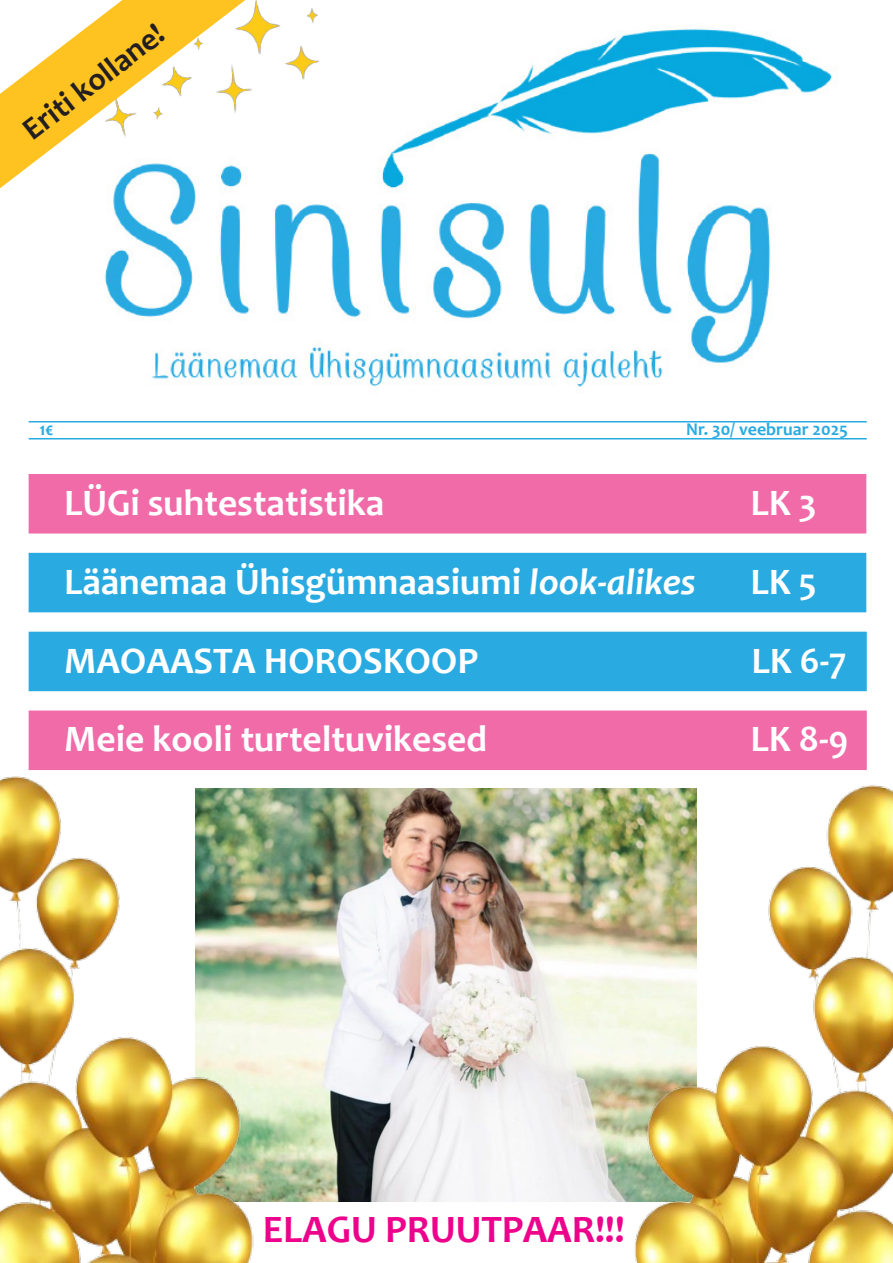
<style>
.page{position:relative;width:893px;height:1263px;background:#fff}
.page>*{position:absolute;margin:0;border:0;box-sizing:border-box;transform-origin:0 0}
.t1{font:700 39px "Candara";color:#ed028c}
.t2{font:700 37.5px "Candara";color:#fff}
.t3{font:700 31.5px "Candara";color:#231f20}
.t4{font:700 18px "Candara";color:#29abe2}
.s1{font-style:italic}
</style>
<div class="page">
<div style="left:29px;top:474px;width:837px;height:59px;background:#f16ba9"></div>
<div style="left:29px;top:553px;width:837px;height:59px;background:#29abe2"></div>
<div style="left:29px;top:632px;width:838px;height:59px;background:#29abe2"></div>
<div style="left:29px;top:710px;width:838px;height:60px;background:#f16ba9;border:2px solid #f16ba9"></div>
<hr style="left:29px;top:421px;width:838px;height:1px;background:#29abe2">
<hr style="left:29px;top:438px;width:838px;height:1px;background:#29abe2">
<img style="left:104px;top:28px;width:732px;height:359px">
<img style="left:336px;top:789px;width:227px;height:412px">
<img style="left:0;top:731px;width:336px;height:532px">
<img style="left:563px;top:740px;width:330px;height:523px">
<img style="left:245px;top:0;width:85px;height:119px">
<svg style="left:0;top:0;width:245px;height:188px"></svg>
<img style="left:145px;top:52px;width:45px;height:94px">
<p class="t3" style="left:14px;top:118px;width:171px;rotate:-38deg">Eriti kollane!</p>
<p class="t4" style="left:39px;top:418px;width:16px">1€</p>
<p class="t4" style="left:686px;top:418px;width:163px">Nr. 30/ veebruar 2025</p>
<p class="t2" style="left:64px;top:479px;width:321px">LÜGi suhtestatistika</p>
<p class="t2" style="left:64px;top:558px;width:633px">Läänemaa Ühisgümnaasiumi <span class="s1">look-alikes</span></p>
<p class="t2" style="left:64px;top:637px;width:416px">MAOAASTA HOROSKOOP</p>
<p class="t2" style="left:64px;top:716px;width:424px">Meie kooli turteltuvikesed</p>
<p class="t2" style="left:750px;top:479px;width:68px">LK 3</p>
<p class="t2" style="left:750px;top:558px;width:68px">LK 5</p>
<p class="t2" style="left:751px;top:637px;width:97px">LK 6-7</p>
<p class="t2" style="left:750px;top:716px;width:99px">LK 8-9</p>
<p class="t1" style="left:263px;top:1204px;width:363px">ELAGU PRUUTPAAR!!!</p>
</div>
